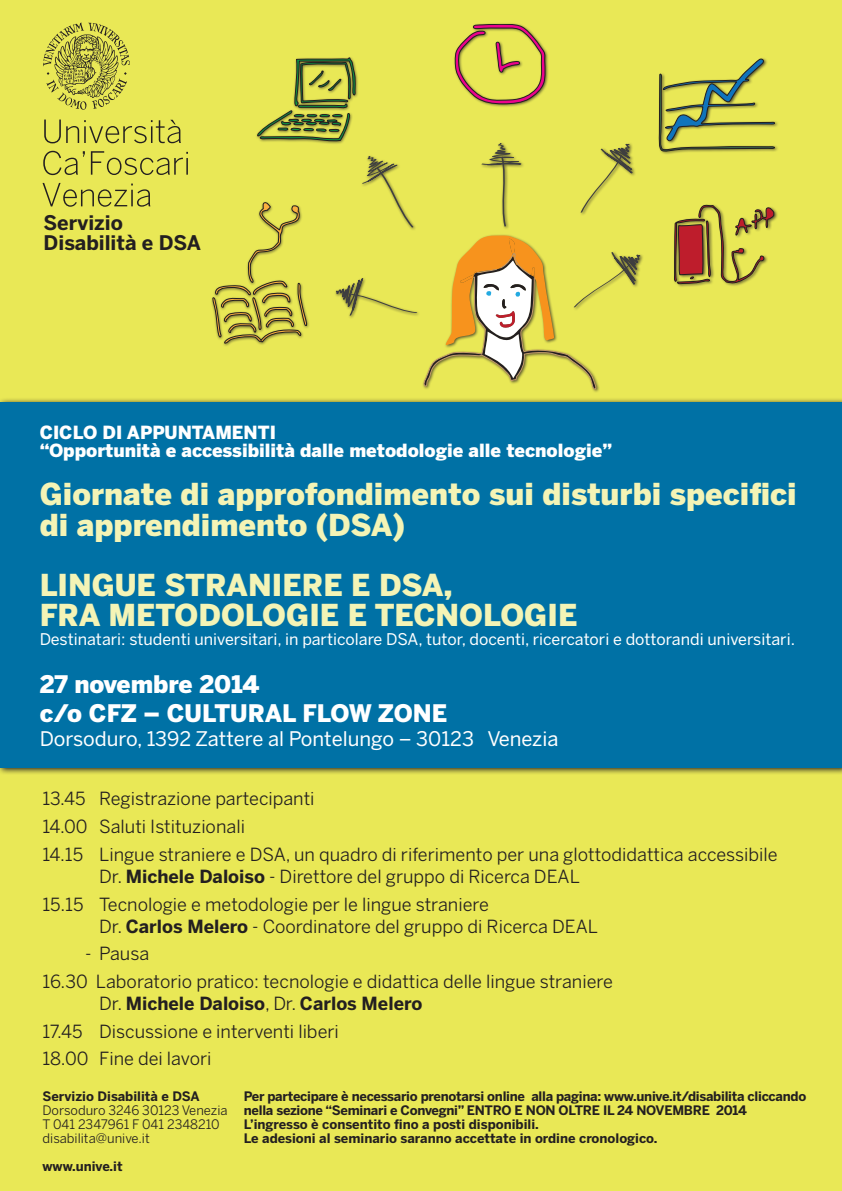
<style>
.page{position:relative;width:842px;height:1191px;background:#e9e856}
.page>*{position:absolute;margin:0;border:0;box-sizing:border-box;transform-origin:0 0}
.t1{font:900 30px/30px "Benton Sans";color:#f4f4b6}
.t2{font:900 24px/28.8px "Benton Sans";color:#fff}
.t3{font:20px "Benton Sans";color:#fff}
.t4{font:700 20px/20px "Benton Sans";color:#231f20}
.t5{font:18px/27.7px "Benton Sans";color:#231f20}
.t6{font:900 18px/18px "Benton Sans";color:#fff}
.t7{font:16px "Benton Sans";color:#fff}
.t8{font:700 13px/14px "Benton Sans";letter-spacing:-.02em;color:#231f20}
.t9{font:13px/14px "Benton Sans";color:#231f20}
.t10{font:700 13px "Benton Sans";color:#231f20}
.s1{font-weight:700}
</style>
<div class="page">
<svg style="left:362px;top:156px;width:52px;height:72px"></svg>
<svg style="left:674px;top:204px;width:100px;height:80px"></svg>
<svg style="left:658px;top:58px;width:117px;height:94px"></svg>
<svg style="left:213px;top:202px;width:94px;height:141px"></svg>
<svg style="left:257px;top:57px;width:99px;height:85px"></svg>
<svg style="left:455px;top:24px;width:91px;height:80px"></svg>
<svg style="left:481px;top:143px;width:41px;height:84px"></svg>
<svg style="left:336px;top:235px;width:305px;height:154px"></svg>
<svg style="left:580px;top:144px;width:53px;height:69px"></svg>
<svg style="left:0;top:399px;width:842px;height:375px;background:#b1af46"></svg>
<div style="left:0;top:402px;width:842px;height:366px;background:#0071a5"></div>
<svg style="left:43px;top:23px;width:87px;height:87px"></svg>
<svg style="left:43px;top:183px;width:107px;height:24px"></svg>
<svg style="left:43px;top:151px;width:42px;height:24px"></svg>
<svg style="left:91px;top:151px;width:97px;height:24px"></svg>
<svg style="left:44px;top:119px;width:137px;height:24px"></svg>
<p class="t4" style="left:44px;top:212px;width:159px">Servizio<br>Disabilità e DSA</p>
<p class="t6" style="left:40px;top:423px;width:574px">CICLO DI APPUNTAMENTI<br>“Opportunità e accessibilità dalle metodologie alle tecnologie”</p>
<h1 class="t1" style="left:40px;top:479px;width:758px">Giornate di approfondimento sui disturbi specifici di apprendimento (dsa)</h1>
<h1 class="t1" style="left:40px;top:569px;width:539px">LINGUE STRANIERE E DSA,<br>FRA METODOLOGIE E TECNOLOGIE</h1>
<p class="t7" style="left:40px;top:629px;width:757px">Destinatari: studenti universitari, in particolare DSA, tutor, docenti, ricercatori e dottorandi universitari.</p>
<h2 class="t2" style="left:40px;top:669px;width:409px">27 novembre 2014<br>c/o CFZ – CULTURAL FLOW ZONE</h2>
<p class="t3" style="left:40px;top:726px;width:520px">Dorsoduro, 1392 Zattere al Pontelungo – 30123 Venezia</p>
<p class="t5" style="left:43px;top:785px;width:737px">13.45 Registrazione partecipanti<br>14.00 Saluti Istituzionali<br>14.15 Lingue straniere e DSA, un quadro di riferimento per una glottodidattica accessibile</p>
<p class="t5" style="left:43px;top:862px;width:539px;text-indent:57px">Dr. <span class="s1">Michele Daloiso</span> - Direttore del gruppo di Ricerca DEAL<br>15.15 Tecnologie e metodologie per le lingue straniere</p>
<p class="t5" style="left:99px;top:912px;width:500px">Dr. <span class="s1">Carlos Melero</span> - Coordinatore del gruppo di Ricerca DEAL</p>
<p class="t5" style="left:43px;top:939px;width:572px;text-indent:43px">- Pausa<br>16.30 Laboratorio pratico: tecnologie e didattica delle lingue straniere</p>
<p class="t5" style="left:43px;top:989px;width:381px;text-indent:57px">Dr. <span class="s1">Michele Daloiso</span>, Dr. <span class="s1">Carlos Melero<br></span>17.45 Discussione e interventi liberi<br>18.00 Fine dei lavori</p>
<p class="t8" style="left:244px;top:1089px;width:564px">Per partecipare è necessario prenotarsi online alla pagina: www.unive.it/disabilita cliccando nella sezione “Seminari e Convegni” ENTRO E NON OLTRE IL 24 NOVEMBRE 2014<br>L’ingresso è consentito fino a posti disponibili.<br>Le adesioni al seminario saranno accettate in ordine cronologico.</p>
<p class="t10" style="left:43px;top:1088px;width:159px">Servizio Disabilità e DSA</p>
<p class="t9" style="left:43px;top:1103px;width:187px">Dorsoduro 3246 30123 Venezia<br>T 041 2347961 F 041 2348210 disabilita@unive.it</p>
<p class="t10" style="left:43px;top:1158px;width:82px">www.unive.it</p>
</div>
